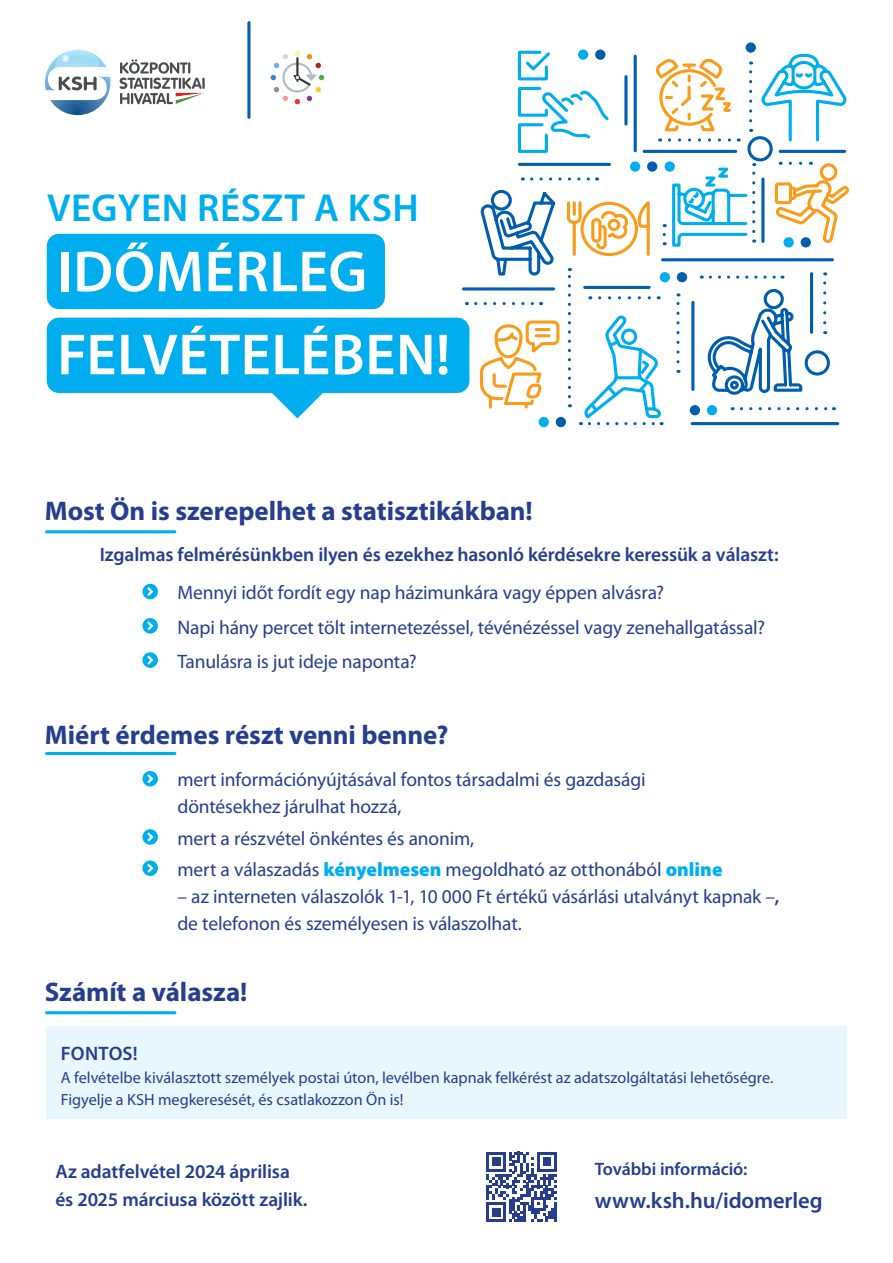
<style>
.page{position:relative;width:893px;height:1263px;background:#fff}
.page>*{position:absolute;margin:0;border:0;box-sizing:border-box;transform-origin:0 0}
.t1{font:600 58.5px/82.9px "Myriad Pro";letter-spacing:.01em;color:#fff}
.t2{font:600 39.15px "Myriad Pro";letter-spacing:.015em;color:#00aeef}
.t3{font:700 27px "Myriad Pro";color:#253f8e}
.t4{font:600 22.5px "Myriad Pro";letter-spacing:-.005em;color:#253f8e}
.t5{font:19.5px/34.2px "Myriad Pro";letter-spacing:-.01em;color:#253f8e}
.t6{font:600 19.5px/28.5px "Myriad Pro";letter-spacing:-.005em;color:#253f8e}
.t7{font:600 18px "Myriad Pro";letter-spacing:-.005em;color:#253f8e}
.t8{font:16.2px/22.5px "Myriad Pro";color:#253f8e}
.s1{font-weight:900;color:#00aeef}
.s2{font-weight:600}
</style>
<div class="page">
<svg style="left:45px;top:50px;width:65px;height:65px"></svg>
<svg style="left:120px;top:59px;width:85px;height:45px"></svg>
<div style="left:47px;top:234px;width:338px;height:75px;background:#00aeef;border-radius:12px"></div>
<div style="left:47px;top:318px;width:422px;height:75px;background:#00aeef;border-radius:12px"></div>
<svg style="left:272px;top:393px;width:51px;height:25px"></svg>
<svg style="left:142px;top:584px;width:16px;height:15px"></svg>
<svg style="left:145px;top:585px;width:10px;height:13px"></svg>
<svg style="left:142px;top:618px;width:16px;height:15px"></svg>
<svg style="left:145px;top:619px;width:10px;height:14px"></svg>
<svg style="left:142px;top:652px;width:16px;height:16px"></svg>
<svg style="left:145px;top:653px;width:10px;height:14px"></svg>
<svg style="left:142px;top:771px;width:16px;height:15px"></svg>
<svg style="left:145px;top:772px;width:10px;height:14px"></svg>
<svg style="left:142px;top:829px;width:16px;height:16px"></svg>
<svg style="left:145px;top:830px;width:10px;height:14px"></svg>
<svg style="left:142px;top:860px;width:16px;height:16px"></svg>
<svg style="left:145px;top:861px;width:10px;height:14px"></svg>
<hr style="left:463px;top:287px;width:91px;height:3px;background:#015dad">
<hr style="left:47px;top:530px;width:128px;height:3px;background:#00aeef">
<hr style="left:47px;top:752px;width:128px;height:3px;background:#00aeef">
<hr style="left:47px;top:1011px;width:128px;height:3px;background:#00aeef">
<hr style="left:644px;top:150px;width:92px;height:3px;background:#015dad">
<hr style="left:780px;top:150px;width:65px;height:3px;background:#015dad">
<hr style="left:634px;top:56px;width:3px;height:95px;background:#015dad">
<hr style="left:624px;top:77px;width:3px;height:47px;background:#015dad">
<svg style="left:749px;top:61px;width:3px;height:60px"></svg>
<div style="left:747px;top:136px;width:26px;height:25px;border:3px solid #015dad;border-radius:50%"></div>
<div style="left:746px;top:42px;width:10px;height:11px;background:#015dad;border-radius:50%"></div>
<div style="left:46px;top:1026px;width:801px;height:93px;background:#e8f6fd"></div>
<svg style="left:517px;top:49px;width:92px;height:104px"></svg>
<svg style="left:486px;top:1152px;width:71px;height:70px"></svg>
<svg style="left:656px;top:58px;width:83px;height:84px"></svg>
<svg style="left:759px;top:53px;width:88px;height:90px"></svg>
<hr style="left:247px;top:23px;width:3px;height:94px;background:#015dad">
<svg style="left:271px;top:51px;width:53px;height:53px"></svg>
<svg style="left:476px;top:162px;width:374px;height:266px"></svg>
<h2 class="t2" style="left:47px;top:183px;width:373px">VEGYEN RÉSZT A KSH</h2>
<h1 class="t1" style="left:57px;top:229px;width:395px">IDŐMÉRLEG<br>FELVÉTELÉBEN!</h1>
<h3 class="t3" style="left:45px;top:493px;width:489px">Most Ön is szerepelhet a statisztikákban!</h3>
<p class="t6" style="left:100px;top:539px;width:680px">Izgalmas felmérésünkben ilyen és ezekhez hasonló kérdésekre keressük a választ:</p>
<p class="t5" style="left:177px;top:575px;width:589px">Mennyi időt fordít egy nap házimunkára vagy éppen alvásra?<br>Napi hány percet tölt internetezéssel, tévénézéssel vagy zenehallgatással?<br>Tanulásra is jut ideje naponta?</p>
<h3 class="t3" style="left:45px;top:718px;width:405px">Miért érdemes részt venni benne?</h3>
<p class="t5" style="left:177px;top:766px;width:470px;line-height:27px">mert információnyújtásával fontos társadalmi és gazdasági döntésekhez járulhat hozzá,</p>
<p class="t5" style="left:177px;top:822px;width:546px;line-height:31.2px">mert a részvétel önkéntes és anonim,<br>mert a válaszadás <span class="s1">kényelmesen</span> megoldható az otthonából <span class="s1">online</span></p>
<p class="t5" style="left:177px;top:883px;width:604px;line-height:27px">– az interneten válaszolók 1-1, 10 000 Ft értékű vásárlási utalványt kapnak –<span class="s2">, </span>de telefonon és személyesen is válaszolhat.</p>
<h3 class="t3" style="left:45px;top:974px;width:204px">Számít a válasza!</h3>
<p class="t6" style="left:61px;top:1039px;width:78px">FONTOS!</p>
<p class="t8" style="left:61px;top:1066px;width:714px">A felvételbe kiválasztott személyek postai úton, levélben kapnak felkérést az adatszolgáltatási lehetőségre.<br>Figyelje a KSH megkeresését, és csatlakozzon Ön is!</p>
<p class="t6" style="left:55px;top:1156px;width:254px">Az adatfelvétel 2024 áprilisa és 2025 márciusa között zajlik.</p>
<p class="t7" style="left:595px;top:1157px;width:154px">További információ:</p>
<p class="t4" style="left:595px;top:1186px;width:229px">www.ksh.hu/idomerleg</p>
</div>
